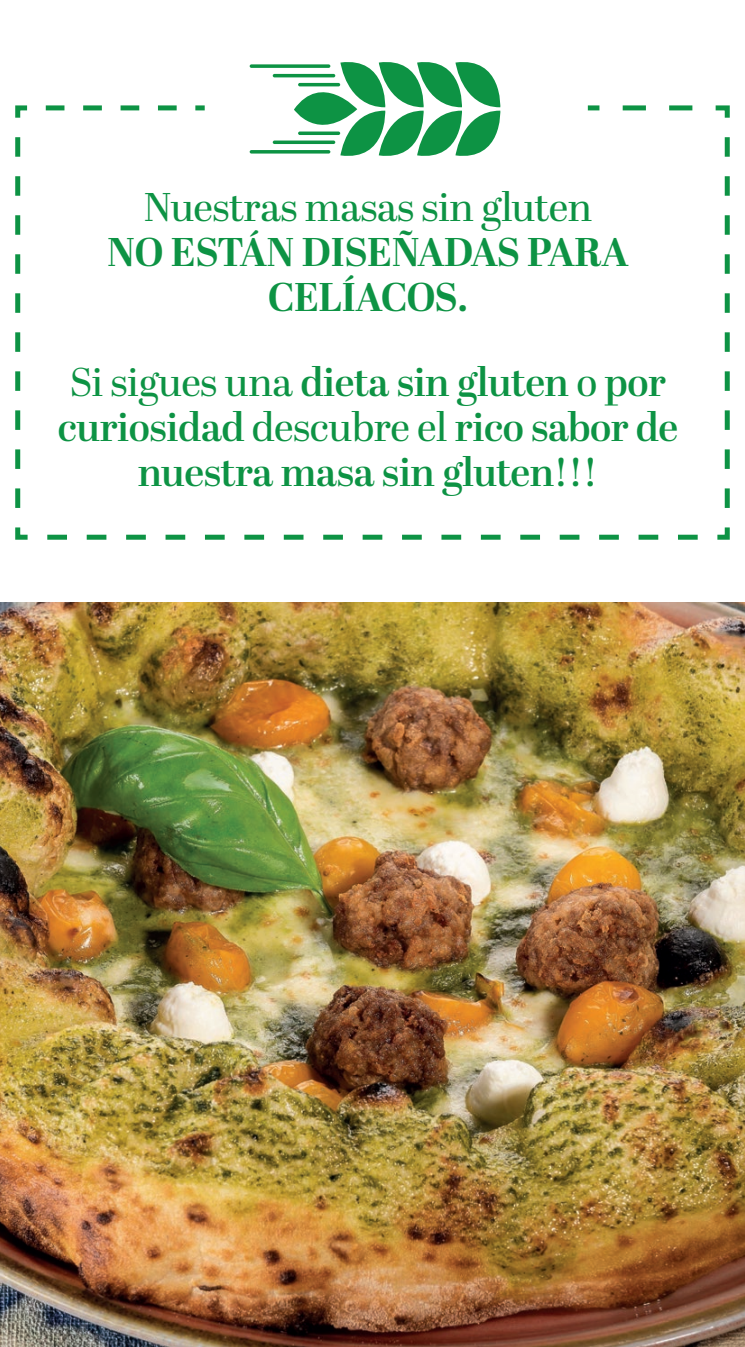
<style>
.page{position:relative;width:745px;height:1347px;background:#fff}
.page>*{position:absolute;margin:0;border:0;box-sizing:border-box;transform-origin:0 0}
.t1{font:600 40px/45px "Abril Display";letter-spacing:-.01em;color:#0d9344;text-align:center}
.t2{font:700 40px/45px "Abril Display";letter-spacing:-.01em;color:#0d9344;text-align:center}
.t3{font:40px "Abril Display";letter-spacing:-.015em;color:#0d9344}
.s1{font-weight:400}
</style>
<div class="page">
<img style="left:0;top:602px;width:744px;height:744px">
<svg style="left:15px;top:105px;width:715px;height:435px"></svg>
<svg style="left:294px;top:62px;width:208px;height:100px"></svg>
<svg style="left:249px;top:150px;width:81px;height:4px"></svg>
<svg style="left:272px;top:140px;width:63px;height:4px"></svg>
<svg style="left:298px;top:131px;width:42px;height:4px"></svg>
<svg style="left:249px;top:64px;width:81px;height:4px"></svg>
<hr style="left:272px;top:74px;width:63px;height:3px;background:#0d9344;border-radius:2px">
<hr style="left:298px;top:83px;width:42px;height:3px;background:#0d9344;border-radius:2px">
<p class="t3" style="left:143px;top:179px;width:450px">Nuestras masas sin gluten</p>
<p class="t2" style="left:107px;top:231px;width:522px">NO ESTÁN DISEÑADAS PARA<br>CELÍACOS.</p>
<p class="t1" style="left:58px;top:361px;width:621px"><span class="s1">Si sigues una</span> dieta sin gluten <span class="s1">o</span> por curiosidad <span class="s1">descubre el</span> rico sabor de nuestra masa sin gluten!!!</p>
</div>
